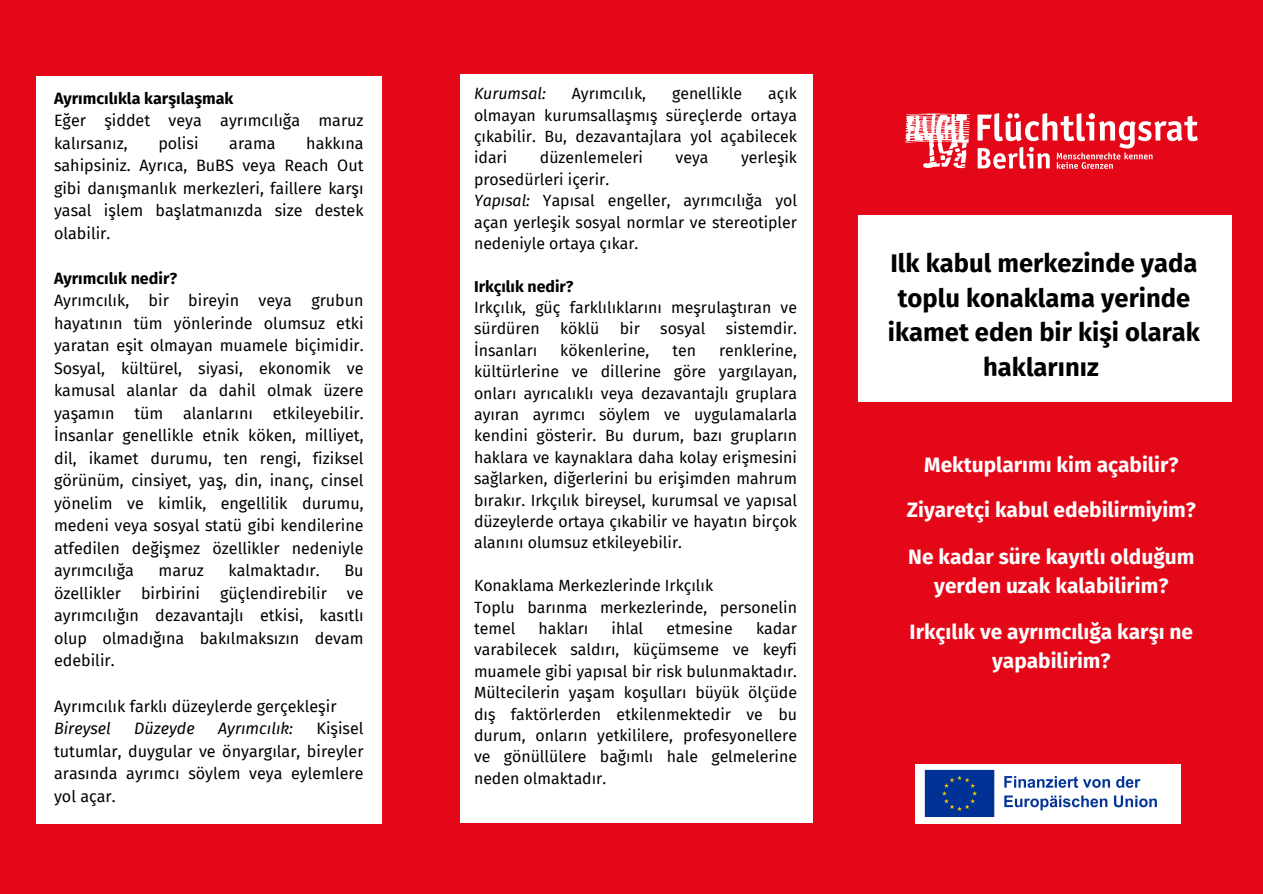
<style>
.page{position:relative;width:1263px;height:894px;background:#fff}
.page>*{position:absolute;margin:0;border:0;box-sizing:border-box;transform-origin:0 0}
.t1{font:700 25.65px/34.8px "Fira Sans";color:#000;text-align:center}
.t2{font:700 20.85px/28.8px "Fira Sans";color:#fff;text-align:center}
.t3{font:16.05px/22.5px "Fira Sans";color:#000;text-align:justify}
.t4{font:700 16.05px "Fira Sans";color:#000}
.t5{font:italic 16.05px "Fira Sans";color:#000}
.t6{font:15.9px/21.3px "Fira Sans";color:#000;text-align:justify}
.t7{font:700 15.9px "Fira Sans";color:#000}
.t8{font:italic 15.9px "Fira Sans";color:#000}
.s1{font-style:italic}
</style>
<div class="page">
<div style="left:0;top:0;width:1263px;height:893px;background:#e40718"></div>
<svg style="left:977px;top:113px;width:221px;height:56px"></svg>
<svg style="left:905px;top:113px;width:65px;height:55px"></svg>
<div style="left:858px;top:215px;width:374px;height:186px;background:#fff"></div>
<div style="left:36px;top:76px;width:346px;height:746px;background:#fff"></div>
<div style="left:460px;top:74px;width:352px;height:748px;background:#fff"></div>
<div style="left:915px;top:763px;width:266px;height:59px;background:#fff"></div>
<img style="left:924px;top:769px;width:233px;height:49px">
<p class="t4" style="left:54px;top:88px;width:181px">Ayrımcılıkla karşılaşmak</p>
<p class="t3" style="left:54px;top:109px;width:311px">Eğer şiddet veya ayrımcılığa maruz kalırsanız,</p>
<p class="t3" style="left:158px;top:132px;width:42px">polisi</p>
<p class="t3" style="left:229px;top:132px;width:48px">arama</p>
<p class="t3" style="left:54px;top:132px;width:311px;text-indent:252px">hakkına sahipsiniz. Ayrıca, BuBS veya Reach Out gibi danışmanlık merkezleri, faillere karşı yasal işlem başlatmanızda size destek olabilir.</p>
<p class="t4" style="left:54px;top:268px;width:125px">Ayrımcılık nedir?</p>
<p class="t3" style="left:54px;top:289px;width:311px">Ayrımcılık, bir bireyin veya grubun hayatının tüm yönlerinde olumsuz etki yaratan eşit olmayan muamele biçimidir.<br>Sosyal, kültürel, siyasi, ekonomik ve kamusal alanlar da dahil olmak üzere yaşamın tüm alanlarını etkileyebilir.<br>İnsanlar genellikle etnik köken, milliyet, dil, ikamet durumu, ten rengi, fiziksel görünüm, cinsiyet, yaş, din, inanç, cinsel yönelim ve kimlik, engellilik durumu, medeni veya sosyal statü gibi kendilerine atfedilen değişmez özellikler nedeniyle ayrımcılığa</p>
<p class="t3" style="left:159px;top:559px;width:47px">maruz</p>
<p class="t3" style="left:228px;top:559px;width:93px">kalmaktadır.</p>
<p class="t3" style="left:54px;top:559px;width:311px;text-indent:290px">Bu özellikler birbirini güçlendirebilir ve ayrımcılığın dezavantajlı etkisi, kasıtlı olup olmadığına bakılmaksızın devam edebilir.</p>
<p class="t3" style="left:54px;top:694px;width:284px">Ayrımcılık farklı düzeylerde gerçekleşir</p>
<p class="t5" style="left:54px;top:718px;width:58px">Bireysel</p>
<p class="t5" style="left:134px;top:718px;width:62px">Düzeyde</p>
<p class="t5" style="left:218px;top:718px;width:77px">Ayrımcılık:</p>
<p class="t3" style="left:54px;top:717px;width:311px;text-indent:262px">Kişisel tutumlar, duygular ve önyargılar, bireyler arasında ayrımcı söylem veya eylemlere yol açar.</p>
<p class="t8" style="left:474px;top:84px;width:73px">Kurumsal:</p>
<p class="t6" style="left:572px;top:83px;width:76px">Ayrımcılık,</p>
<p class="t6" style="left:672px;top:83px;width:72px">genellikle</p>
<p class="t6" style="left:474px;top:83px;width:325px;text-indent:294px">açık olmayan kurumsallaşmış süreçlerde ortaya çıkabilir. Bu, dezavantajlara yol açabilecek idari</p>
<p class="t6" style="left:540px;top:147px;width:105px">düzenlemeleri</p>
<p class="t6" style="left:676px;top:147px;width:34px">veya</p>
<p class="t6" style="left:741px;top:147px;width:57px">yerleşik</p>
<p class="t6" style="left:474px;top:169px;width:137px">prosedürleri içerir.</p>
<p class="t6" style="left:474px;top:190px;width:325px"><span class="s1">Yapısal:</span> Yapısal engeller, ayrımcılığa yol açan yerleşik sosyal normlar ve stereotipler nedeniyle ortaya çıkar.</p>
<h1 class="t7" style="left:474px;top:277px;width:101px">Irkçılık nedir?</h1>
<h2 class="t6" style="left:474px;top:297px;width:325px">Irkçılık, güç farklılıklarını meşrulaştıran ve sürdüren</h2>
<h2 class="t6" style="left:560px;top:318px;width:41px">köklü</h2>
<h2 class="t6" style="left:620px;top:318px;width:22px">bir</h2>
<h2 class="t6" style="left:660px;top:318px;width:47px">sosyal</h2>
<h2 class="t6" style="left:726px;top:318px;width:73px">sistemdir.</h2>
<h2 class="t6" style="left:474px;top:340px;width:65px">İnsanları</h2>
<h2 class="t6" style="left:560px;top:340px;width:91px">kökenlerine,</h2>
<h2 class="t6" style="left:672px;top:340px;width:25px">ten</h2>
<h2 class="t6" style="left:474px;top:340px;width:325px;text-indent:245px">renklerine, kültürlerine ve dillerine göre yargılayan, onları ayrıcalıklı veya dezavantajlı gruplara ayıran ayrımcı söylem ve uygulamalarla kendini gösterir. Bu durum, bazı grupların haklara ve kaynaklara daha kolay erişmesini sağlarken, diğerlerini bu erişimden mahrum bırakır. Irkçılık bireysel, kurumsal ve yapısal düzeylerde ortaya çıkabilir ve hayatın birçok alanını olumsuz etkileyebilir.</h2>
<h2 class="t6" style="left:474px;top:575px;width:241px">Konaklama Merkezlerinde Irkçılık</h2>
<h2 class="t6" style="left:474px;top:596px;width:325px">Toplu barınma merkezlerinde, personelin temel</h2>
<h2 class="t6" style="left:538px;top:617px;width:51px">hakları</h2>
<h2 class="t6" style="left:612px;top:617px;width:33px">ihlal</h2>
<h2 class="t6" style="left:666px;top:617px;width:68px">etmesine</h2>
<h2 class="t6" style="left:474px;top:617px;width:325px;text-indent:282px">kadar varabilecek saldırı, küçümseme ve keyfi muamele gibi yapısal bir risk bulunmaktadır.<br>Mültecilerin yaşam koşulları büyük ölçüde dış faktörlerden etkilenmektedir ve bu durum, onların yetkililere, profesyonellere ve gönüllülere bağımlı hale gelmelerine neden olmaktadır.</h2>
<p class="t1" style="left:888px;top:245px;width:314px">Ilk kabul merkezinde yada toplu konaklama yerinde ikamet eden bir kişi olarak haklarınız</p>
<p class="t2" style="left:924px;top:451px;width:256px">Mektuplarımı kim açabilir?</p>
<p class="t2" style="left:907px;top:495px;width:291px">Ziyaretçi kabul edebilirmiyim?</p>
<p class="t2" style="left:908px;top:542px;width:288px">Ne kadar süre kayıtlı olduğum yerden uzak kalabilirim?</p>
<p class="t2" style="left:909px;top:617px;width:285px">Irkçılık ve ayrımcılığa karşı ne yapabilirim?</p>
</div>
